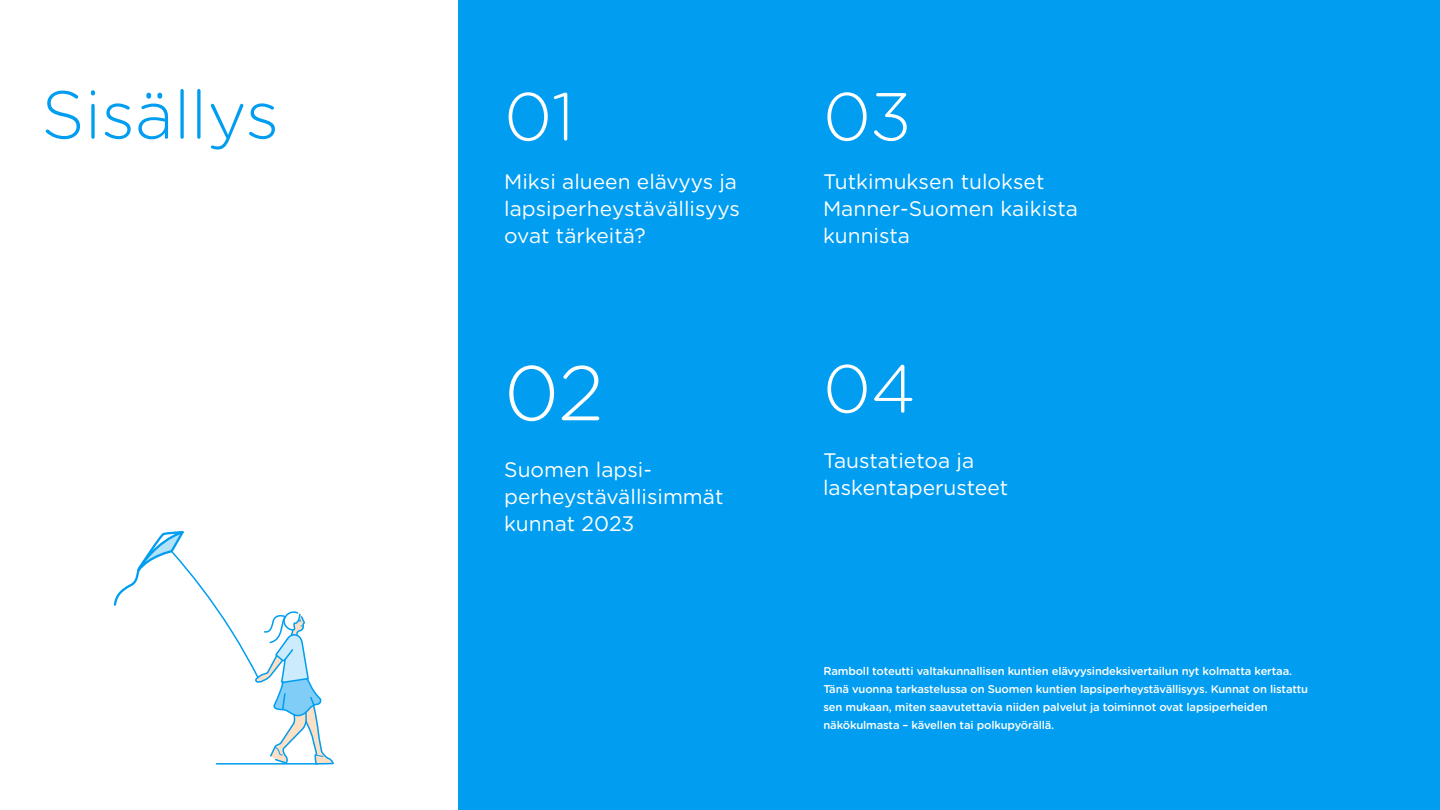
<style>
.page{position:relative;width:1440px;height:810px;background:#fff}
.page>*{position:absolute;margin:0;border:0;box-sizing:border-box;transform-origin:0 0}
.t1{font:300 77.25px "Gotham Rounded";color:#fff}
.t2{font:300 67.5px "Gotham Rounded";color:#009df0}
.t3{font:300 67.5px "Gotham Rounded";color:#fff}
.t4{font:21px/27px "Gotham Rounded";color:#fff}
.t5{font:500 11.25px/18px "Gotham Rounded";letter-spacing:-.015em;color:#fff}
</style>
<div class="page">
<div style="left:458px;top:0;width:982px;height:810px;background:#009df0"></div>
<svg style="left:114px;top:531px;width:220px;height:234px"></svg>
<h2 class="t2" style="left:41px;top:70px;width:239px">Sisällys</h2>
<h2 class="t3" style="left:504px;top:71px;width:72px">01</h2>
<h3 class="t4" style="left:504px;top:167px;width:237px">Miksi alueen elävyys ja lapsiperheystävällisyys ovat tärkeitä?</h3>
<h1 class="t1" style="left:504px;top:341px;width:101px">02</h1>
<h3 class="t4" style="left:504px;top:455px;width:221px">Suomen lapsi&shy;perheystävällisimmät kunnat 2023</h3>
<h2 class="t3" style="left:823px;top:71px;width:90px">03</h2>
<h3 class="t4" style="left:823px;top:167px;width:257px">Tutkimuksen tulokset<br>Manner-Suomen kaikista kunnista</h3>
<h2 class="t3" style="left:823px;top:344px;width:94px">04</h2>
<h3 class="t4" style="left:823px;top:446px;width:187px">Taustatietoa ja laskentaperusteet</h3>
<p class="t5" style="left:823px;top:662px;width:486px">Ramboll toteutti valtakunnallisen kuntien elävyysindeksivertailun nyt kolmatta kertaa.<br>Tänä vuonna tarkastelussa on Suomen kuntien lapsiperheystävällisyys. Kunnat on listattu sen mukaan, miten saavutettavia niiden palvelut ja toiminnot ovat lapsiperheiden näkökulmasta – kävellen tai polkupyörällä.</p>
</div>
